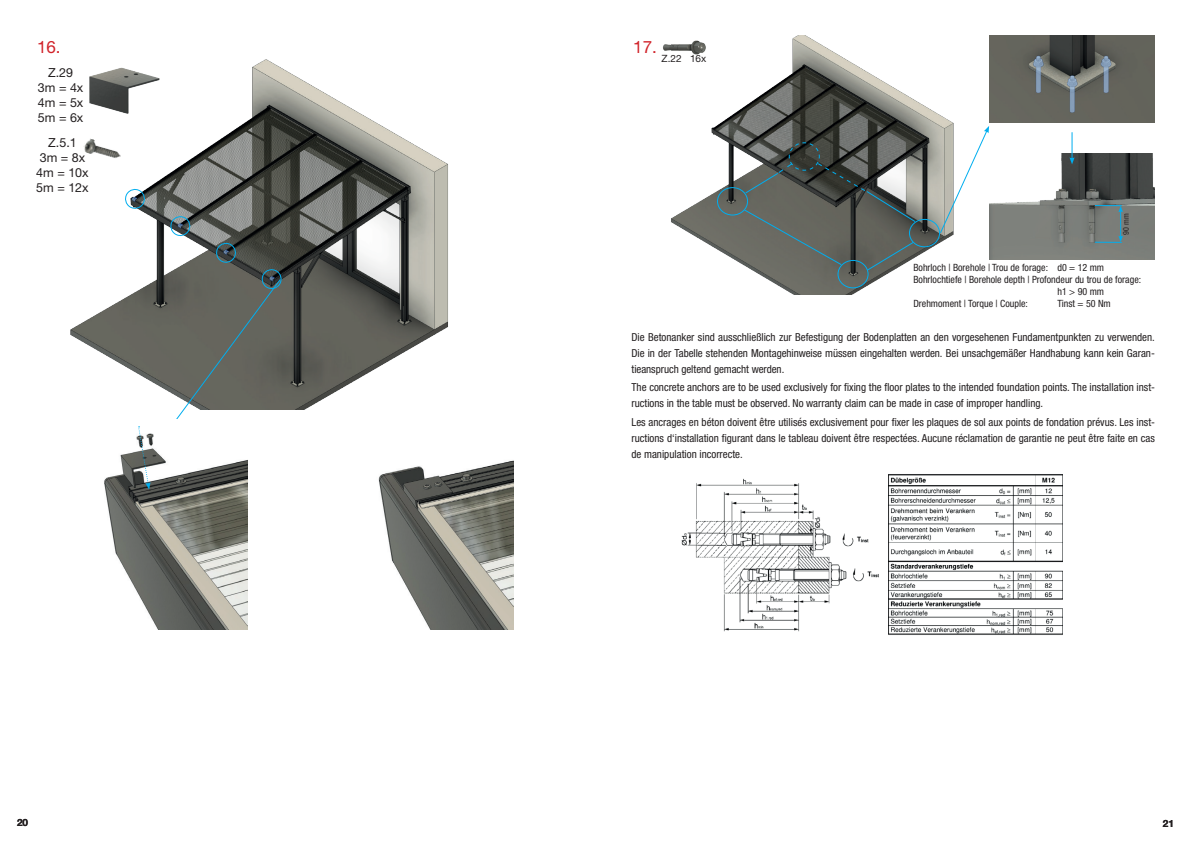
<style>
.page{position:relative;width:1191px;height:842px;background:#fff}
.page>*{position:absolute;margin:0;border:0;box-sizing:border-box;transform-origin:0 0}
.t1{font:17px "Helvetica Neue";color:#d1232a}
.t2{font:12.5px/15px "Helvetica Neue";color:#231f20;text-align:center}
.t3{font:condensed 11px/16px "Helvetica Neue LT Pro";color:#231f20;text-align:justify}
.t4{font:condensed 10px "Helvetica Neue LT Pro";color:#231f20}
.t5{font:10px "Helvetica Neue";color:#231f20}
.t6{font:700 10px "Helvetica Neue";color:#231f20}
.t7{font:condensed 8px "Helvetica Neue LT Pro";color:#231f20}
</style>
<div class="page">
<img style="left:989px;top:35px;width:166px;height:87px">
<img style="left:989px;top:153px;width:166px;height:106px">
<img style="left:671px;top:36px;width:283px;height:259px">
<img style="left:663px;top:36px;width:44px;height:22px">
<div style="left:717px;top:187px;width:31px;height:29px;border:1px solid #00aeef;border-radius:50%"></div>
<div style="left:837px;top:260px;width:31px;height:28px;border:1px solid #00aeef;border-radius:50%"></div>
<div style="left:909px;top:219px;width:31px;height:28px;border:1px solid #00aeef;border-radius:50%"></div>
<svg style="left:743px;top:142px;width:173px;height:129px;background:#5f635f"></svg>
<svg style="left:939px;top:126px;width:50px;height:108px"></svg>
<svg style="left:1069px;top:132px;width:5px;height:32px"></svg>
<svg style="left:1094px;top:205px;width:29px;height:38px"></svg>
<img style="left:681px;top:474px;width:381px;height:161px">
<img style="left:70px;top:59px;width:378px;height:350px">
<svg style="left:123px;top:187px;width:24px;height:23px"></svg>
<img style="left:82px;top:137px;width:41px;height:25px">
<img style="left:85px;top:67px;width:75px;height:47px">
<img style="left:378px;top:460px;width:135px;height:169px">
<svg style="left:160px;top:214px;width:124px;height:205px;background:#6e716c"></svg>
<img style="left:104px;top:433px;width:143px;height:196px">
<svg style="left:138px;top:426px;width:12px;height:64px"></svg>
<h1 class="t1" style="left:37px;top:37px;width:25px">16.</h1>
<p class="t2" style="left:38px;top:65px;width:47px">Z.29<br>3m = 4x<br>4m = 5x<br>5m = 6x</p>
<p class="t2" style="left:36px;top:135px;width:54px">Z.5.1<br>3m = 8x<br>4m = 10x<br>5m = 12x</p>
<h1 class="t1" style="left:633px;top:37px;width:25px">17.</h1>
<p class="t5" style="left:661px;top:52px;width:46px">Z.22 16x</p>
<p class="t7" style="left:1121px;top:234px;width:23px;rotate:-90deg">90 mm</p>
<p class="t4" style="left:913px;top:261px;width:192px">Bohrloch | Borehole | Trou de forage: d0 = 12 mm</p>
<p class="t4" style="left:913px;top:273px;width:229px">Bohrlochtiefe | Borehole depth | Profondeur du trou de forage:</p>
<p class="t4" style="left:1057px;top:285px;width:48px">h1 &gt; 90 mm</p>
<p class="t4" style="left:913px;top:297px;width:116px">Drehmoment | Torque | Couple:</p>
<p class="t4" style="left:1057px;top:297px;width:55px">Tinst = 50 Nm</p>
<p class="t3" style="left:631px;top:329px;width:525px">Die Betonanker sind ausschließlich zur Befestigung der Bodenplatten an den vorgesehenen Fundamentpunkten zu verwenden.<br>Die in der Tabelle stehenden Montagehinweise müssen eingehalten werden. Bei unsachgemäßer Handhabung kann kein Garan&shy;tieanspruch geltend gemacht werden.</p>
<p class="t3" style="left:631px;top:379px;width:525px">The concrete anchors are to be used exclusively for fixing the floor plates to the intended foundation points. The installation inst&shy;ructions in the table must be observed. No warranty claim can be made in case of improper handling.</p>
<p class="t3" style="left:631px;top:414px;width:525px">Les ancrages en béton doivent être utilisés exclusivement pour fixer les plaques de sol aux points de fondation prévus. Les inst&shy;ructions d‘installation figurant dans le tableau doivent être respectées. Aucune réclamation de garantie ne peut être faite en cas de manipulation incorrecte.</p>
<p class="t6" style="left:17px;top:817px;width:13px">20</p>
<p class="t6" style="left:1162px;top:817px;width:13px">21</p>
</div>
